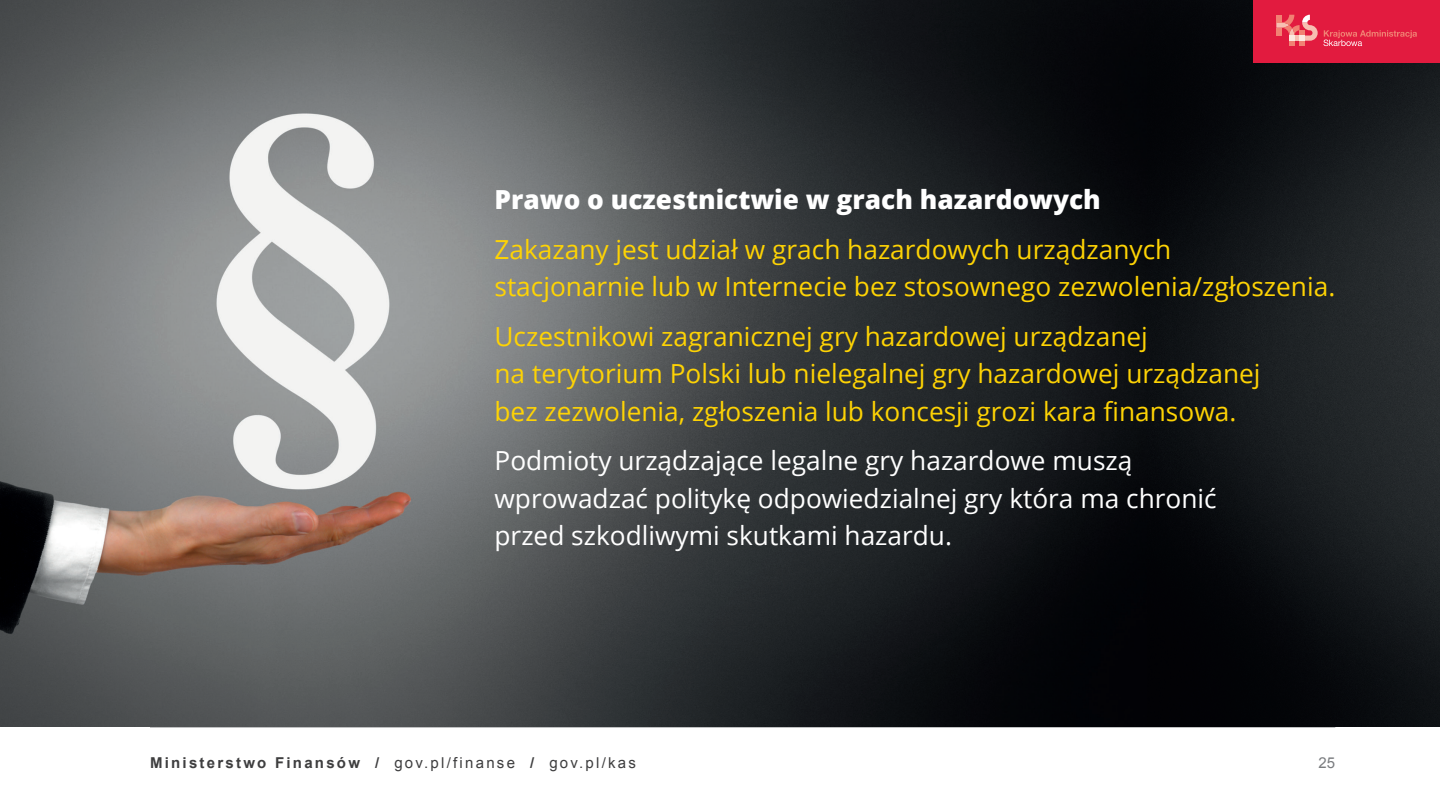
<style>
.page{position:relative;width:1440px;height:810px;background:#fff}
.page>*{position:absolute;margin:0;border:0;box-sizing:border-box;transform-origin:0 0}
.t1{font:26.25px/37.5px "Open Sans";color:#fed304}
.t2{font:26.25px/37.5px "Open Sans";color:#fff}
.t3{font:800 26.25px "Open Sans";color:#fff}
.t4{font:15px "Arial";letter-spacing:.15em;color:#3e3e3f}
.t5{font:15px "Arial";color:#7a7c7f}
.s1{font-weight:700}
</style>
<div class="page">
<hr style="left:150px;top:727px;width:1185px;height:1px;background:#6e7173">
<img style="left:0;top:0;width:1440px;height:727px">
<div style="left:1253px;top:0;width:187px;height:63px;background:#e21b3f"></div>
<svg style="left:1276px;top:15px;width:141px;height:31px"></svg>
<p class="t3" style="left:495px;top:180px;width:608px">Prawo o uczestnictwie w grach hazardowych</p>
<p class="t1" style="left:495px;top:230px;width:842px">Zakazany jest udział w grach hazardowych urządzanych<br>stacjonarnie lub w Internecie bez stosownego zezwolenia/zgłoszenia.</p>
<p class="t1" style="left:495px;top:317px;width:768px">Uczestnikowi zagranicznej gry hazardowej urządzanej<br>na terytorium Polski lub nielegalnej gry hazardowej urządzanej bez zezwolenia, zgłoszenia lub koncesji grozi kara finansowa.</p>
<p class="t2" style="left:495px;top:441px;width:724px">Podmioty urządzające legalne gry hazardowe muszą wprowadzać politykę odpowiedzialnej gry która ma chronić przed szkodliwymi skutkami hazardu.</p>
<p class="t4" style="left:150px;top:758px;width:488px"><span class="s1">Ministerstwo Finansów /</span> gov.pl/finanse <span class="s1">/</span> gov.pl/kas</p>
<p class="t5" style="left:1319px;top:754px;width:18px">25</p>
</div>
